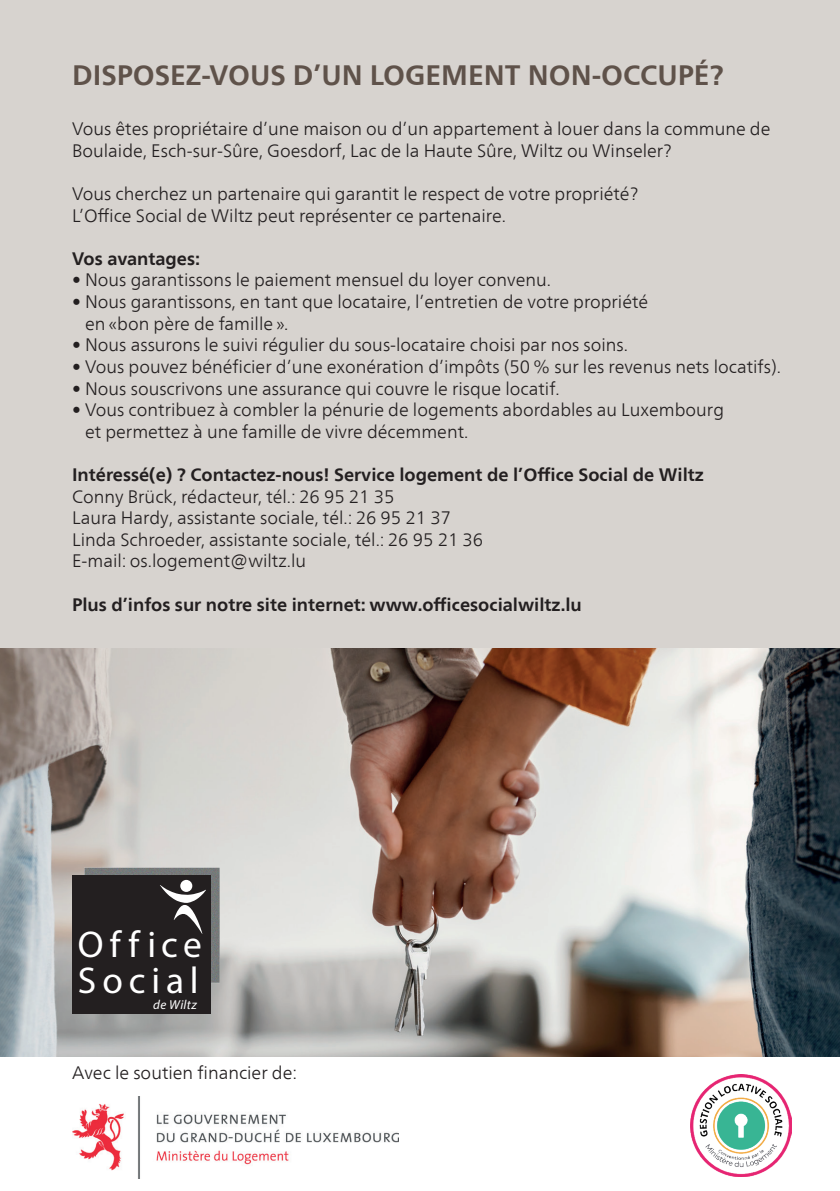
<style>
.page{position:relative;width:840px;height:1191px;background:#fff}
.page>*{position:absolute;margin:0;border:0;box-sizing:border-box;transform-origin:0 0}
.t1{font:37.4px/35.8px "Myriad Pro";letter-spacing:.155em;color:#fff}
.t2{font:700 28px "Frutiger Neue LT Com";color:#5f524a}
.t3{font:300 18px/21.6px "Frutiger Neue LT Com";color:#231f20}
.t4{font:700 18px "Frutiger Neue LT Com";color:#231f20}
.t5{font:italic 13px "Myriad Pro";letter-spacing:.025em;color:#fff}
</style>
<div class="page">
<div style="left:0;top:0;width:839px;height:649px;background:#d7d3cf"></div>
<img style="left:0;top:649px;width:839px;height:407px">
<img style="left:72px;top:867px;width:147px;height:138px">
<div style="left:72px;top:875px;width:138px;height:139px;background:#231f20"></div>
<svg style="left:160px;top:885px;width:46px;height:49px"></svg>
<div style="left:180px;top:880px;width:12px;height:12px;background:#fff;border-radius:50%"></div>
<img style="left:72px;top:1096px;width:326px;height:82px">
<img style="left:690px;top:1074px;width:101px;height:102px">
<h2 class="t2" style="left:72px;top:58px;width:652px">DISPOSEZ-VOUS D’UN LOGEMENT NON-OCCUPÉ?</h2>
<p class="t3" style="left:72px;top:118px;width:699px">Vous êtes propriétaire d’une maison ou d’un appartement à louer dans la commune de<br>Boulaide, Esch-sur-Sûre, Goesdorf, Lac de la Haute Sûre, Wiltz ou Winseler?</p>
<p class="t3" style="left:72px;top:183px;width:567px">Vous cherchez un partenaire qui garantit le respect de votre propriété?<br>L’Office Social de Wiltz peut représenter ce partenaire.</p>
<p class="t4" style="left:72px;top:248px;width:129px">Vos avantages:</p>
<p class="t3" style="left:72px;top:269px;width:480px">• Nous garantissons le paiement mensuel du loyer convenu.</p>
<p class="t3" style="left:85px;top:291px;width:564px;text-indent:-13px">• Nous garantissons, en tant que locataire, l’entretien de votre propriété en «bon père de famille ».</p>
<p class="t3" style="left:72px;top:334px;width:557px">• Nous assurons le suivi régulier du sous-locataire choisi par nos soins.</p>
<p class="t3" style="left:72px;top:356px;width:710px">• Vous pouvez bénéficier d’une exonération d’impôts (50 % sur les revenus nets locatifs).</p>
<p class="t3" style="left:72px;top:377px;width:489px">• Nous souscrivons une assurance qui couvre le risque locatif.</p>
<p class="t3" style="left:85px;top:399px;width:640px;text-indent:-13px">• Vous contribuez à combler la pénurie de logements abordables au Luxembourg et permettez à une famille de vivre décemment.</p>
<p class="t4" style="left:72px;top:464px;width:633px">Intéressé(e) ? Contactez-nous! Service logement de l’Office Social de Wiltz</p>
<p class="t3" style="left:72px;top:485px;width:412px">Conny Brück, rédacteur, tél.: 26 95 21 35<br>Laura Hardy, assistante sociale, tél.: 26 95 21 37<br>Linda Schroeder, assistante sociale, tél.: 26 95 21 36<br>E-mail: os.logement@wiltz.lu</p>
<p class="t4" style="left:72px;top:593px;width:511px">Plus d’infos sur notre site internet: www.officesocialwiltz.lu</p>
<h1 class="t1" style="left:78px;top:926px;width:125px">Of f ice<br>Social</h1>
<p class="t5" style="left:153px;top:996px;width:45px">de Wiltz</p>
<p class="t3" style="left:72px;top:1061px;width:226px">Avec le soutien financier de:</p>
</div>
